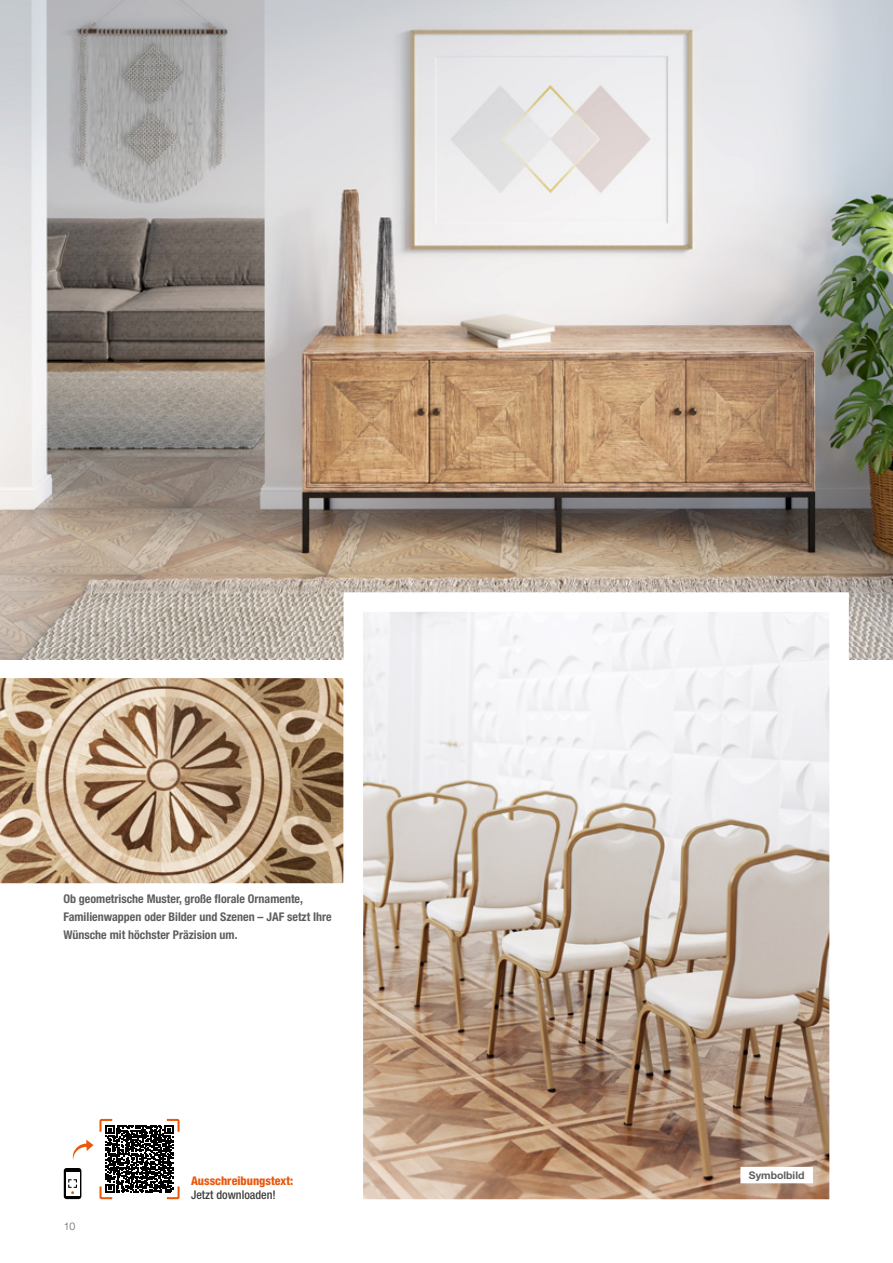
<style>
.page{position:relative;width:893px;height:1263px;background:#fff}
.page>*{position:absolute;margin:0;border:0;box-sizing:border-box;transform-origin:0 0}
.Merkmal_fett{font:700 condensed 12px/18px "Helvetica Neue LTW1 G";color:#5f5e5e}
.t1{font:800 condensed 12px "Helvetica Neue LTW1 G";color:#ea580c}
.t2{font:500 condensed 12px "Helvetica Neue LTW1 G";color:#3c3c3b}
.Bildtext_HG_weiß{font:700 10.5px "Helvetica Neue LTW1 G";color:#5f5e5e}
.t3{font:300 10.5px "Helvetica Neue LTW1 G";color:#5f5e5e}
</style>
<div class="page">
<img style="left:0;top:0;width:893px;height:659px">
<svg style="left:334px;top:582px;width:525px;height:618px"></svg>
<div style="left:740px;top:1167px;width:73px;height:16px;background:#fff"></div>
<img style="left:0;top:678px;width:343px;height:205px">
<div style="left:64px;top:1168px;width:17px;height:31px;background:#000;border-radius:3px"></div>
<div style="left:66px;top:1172px;width:14px;height:23px;background:#fff"></div>
<svg style="left:68px;top:1118px;width:112px;height:82px"></svg>
<p class="Merkmal_fett" style="left:63px;top:890px;width:241px">Ob geometrische Muster, große florale Ornamente,</p>
<p class="Merkmal_fett" style="left:63px;top:908px;width:270px">Familienwappen oder Bilder und Szenen – JAF setzt Ihre<br>Wünsche mit höchster Präzision um.</p>
<p class="t3" style="left:64px;top:1220px;width:13px">10</p>
<p class="t1" style="left:191px;top:1173px;width:104px">Ausschreibungstext:</p>
<p class="t2" style="left:191px;top:1188px;width:86px">Jetzt downloaden!</p>
<p class="Bildtext_HG_weiß" style="left:749px;top:1169px;width:57px">Symbolbild</p>
</div>
